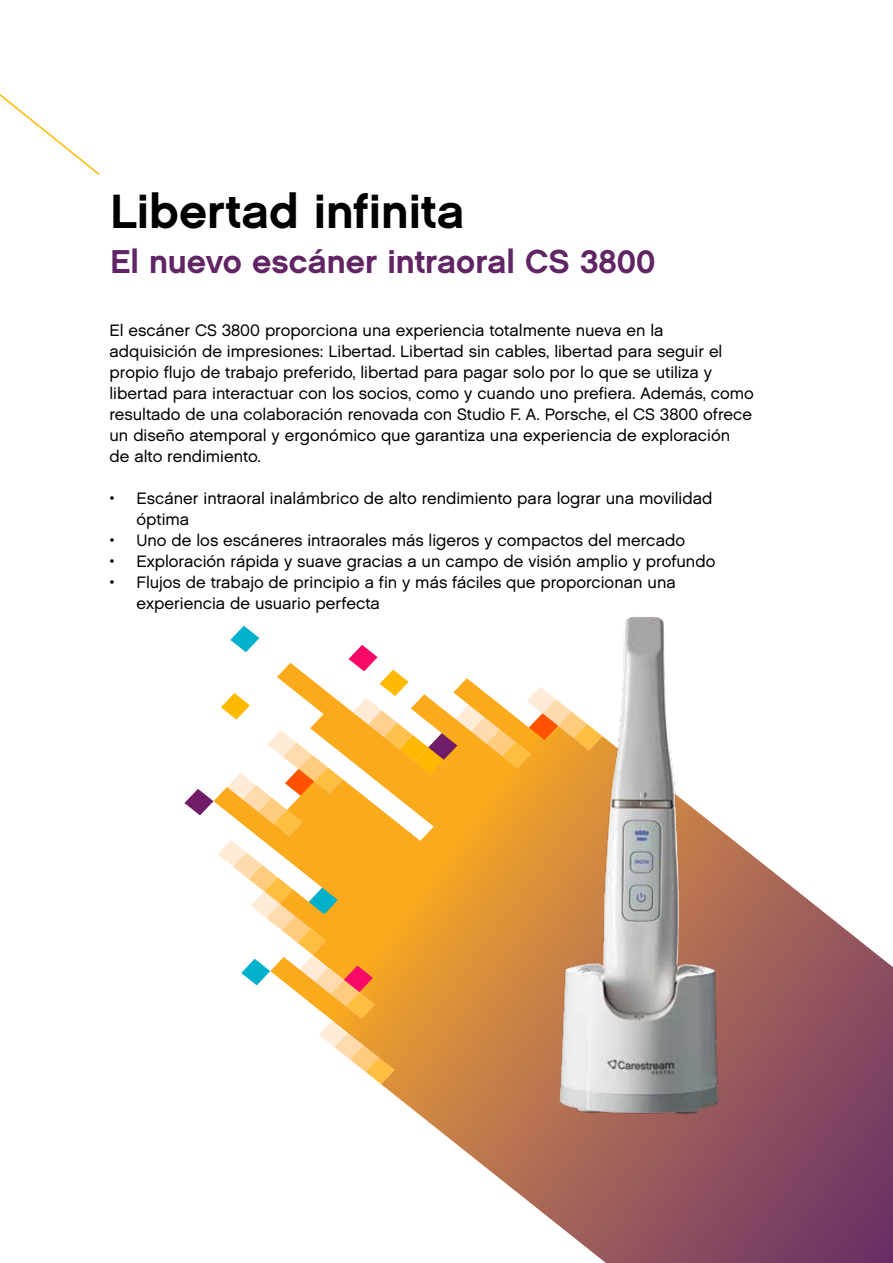
<style>
.page{position:relative;width:893px;height:1263px;background:#fff}
.page>*{position:absolute;margin:0;border:0;box-sizing:border-box;transform-origin:0 0}
.t1{font:48px "Chalet New York Nineteen Sixty";color:#000}
.t2{font:33px "Chalet New York Nineteen Sixty";color:#612465}
.t3{font:16.5px/21px "Chalet London Nineteen Sixty";color:#000101}
</style>
<div class="page">
<svg style="left:0;top:94px;width:100px;height:81px"></svg>
<svg style="left:381px;top:843px;width:512px;height:420px"></svg>
<svg style="left:184px;top:626px;width:358px;height:458px"></svg>
<img style="left:542px;top:616px;width:195px;height:555px">
<h1 class="t1" style="left:111px;top:181px;width:356px">Libertad infinita</h1>
<h2 class="t2" style="left:111px;top:241px;width:546px">El nuevo escáner intraoral CS 3800</h2>
<p class="t3" style="left:110px;top:319px;width:646px">El escáner CS 3800 proporciona una experiencia totalmente nueva en la adquisición de impresiones: Libertad. Libertad sin cables, libertad para seguir el propio flujo de trabajo preferido, libertad para pagar solo por lo que se utiliza y libertad para interactuar con los socios, como y cuando uno prefiera. Además, como resultado de una colaboración renovada con Studio F. A. Porsche, el CS 3800 ofrece un diseño atemporal y ergonómico que garantiza una experiencia de exploración de alto rendimiento.</p>
<p class="t3" style="left:137px;top:487px;width:577px;text-indent:-27px">• Escáner intraoral inalámbrico de alto rendimiento para lograr una movilidad óptima</p>
<p class="t3" style="left:110px;top:529px;width:577px">• Uno de los escáneres intraorales más ligeros y compactos del mercado</p>
<p class="t3" style="left:110px;top:550px;width:607px">• Exploración rápida y suave gracias a un campo de visión amplio y profundo</p>
<p class="t3" style="left:137px;top:571px;width:541px;text-indent:-27px">• Flujos de trabajo de principio a fin y más fáciles que proporcionan una experiencia de usuario perfecta</p>
</div>
